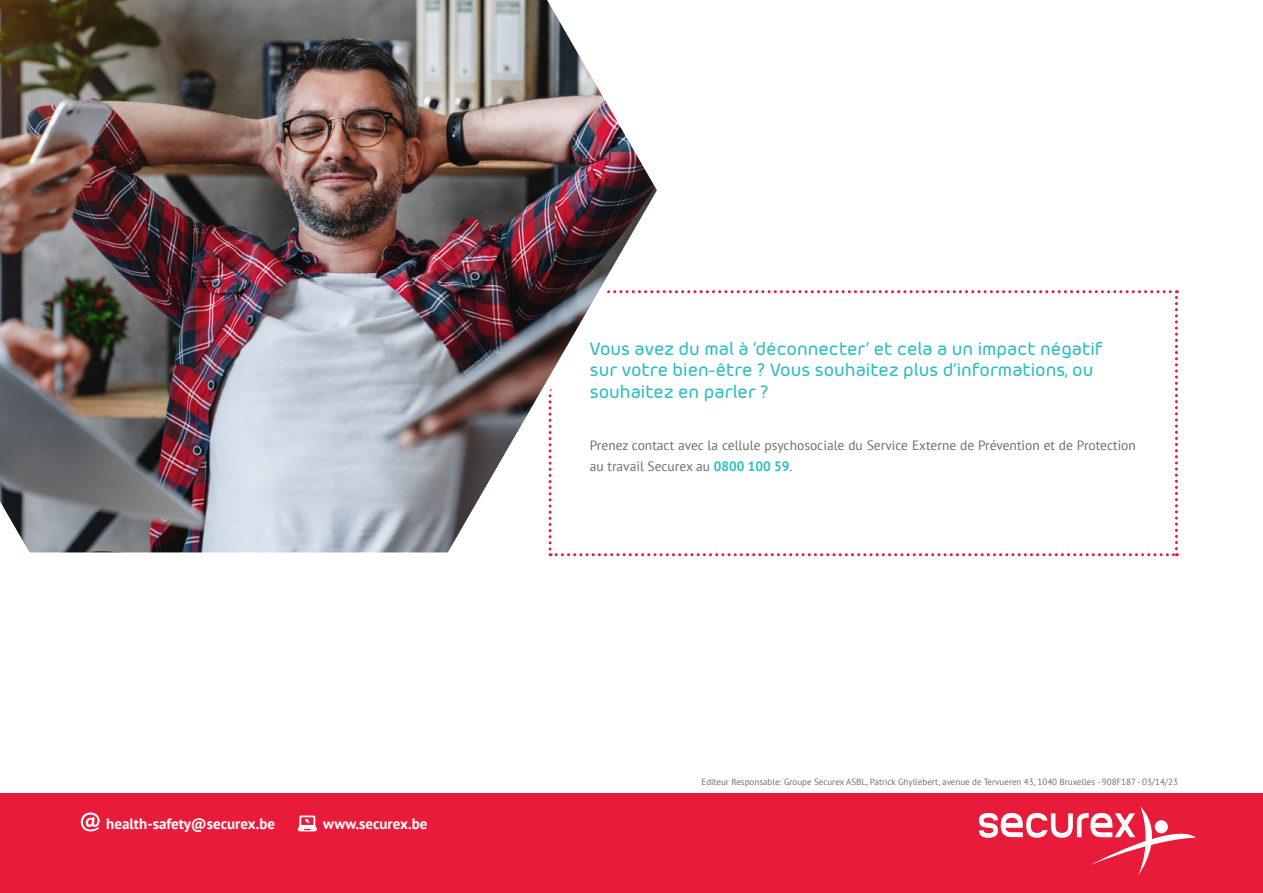
<style>
.page{position:relative;width:1263px;height:893px;background:#fff}
.page>*{position:absolute;margin:0;border:0;box-sizing:border-box;transform-origin:0 0}
.t1{font:500 18px/21.6px "Morebi Rounded";color:#2cbec3}
.t2{font:700 15px "PT Sans";color:#fff}
.t3{font:13.5px/21.6px "PT Sans";color:#6d6e71}
.t4{font:9px "PT Sans";color:#6d6e71}
.s1{font-weight:700;color:#2cbec3}
</style>
<div class="page">
<svg style="left:670px;top:290px;width:508px;height:266px"></svg>
<img style="left:0;top:0;width:670px;height:557px">
<div style="left:0;top:794px;width:1263px;height:99px;background:#e81c3a"></div>
<svg style="left:81px;top:812px;width:19px;height:19px"></svg>
<svg style="left:298px;top:815px;width:19px;height:16px"></svg>
<svg style="left:979px;top:806px;width:217px;height:69px"></svg>
<p class="t2" style="left:106px;top:814px;width:170px">health-safety@securex.be</p>
<p class="t2" style="left:323px;top:814px;width:106px">www.securex.be</p>
<p class="t1" style="left:590px;top:336px;width:514px">Vous avez du mal à ‘déconnecter’ et cela a un impact négatif sur votre bien-être ? Vous souhaitez plus d’informations, ou souhaitez en parler ?</p>
<p class="t3" style="left:590px;top:434px;width:548px">Prenez contact avec la cellule psychosociale du Service Externe de Prévention et de Protection au travail Securex au <span class="s1">0800 100 59</span>.</p>
<p class="t4" style="left:701px;top:776px;width:478px">Editeur Responsable: Groupe Securex ASBL, Patrick Ghyllebert, avenue de Tervueren 43, 1040 Bruxelles - 908F187 - 03/14/23</p>
</div>
